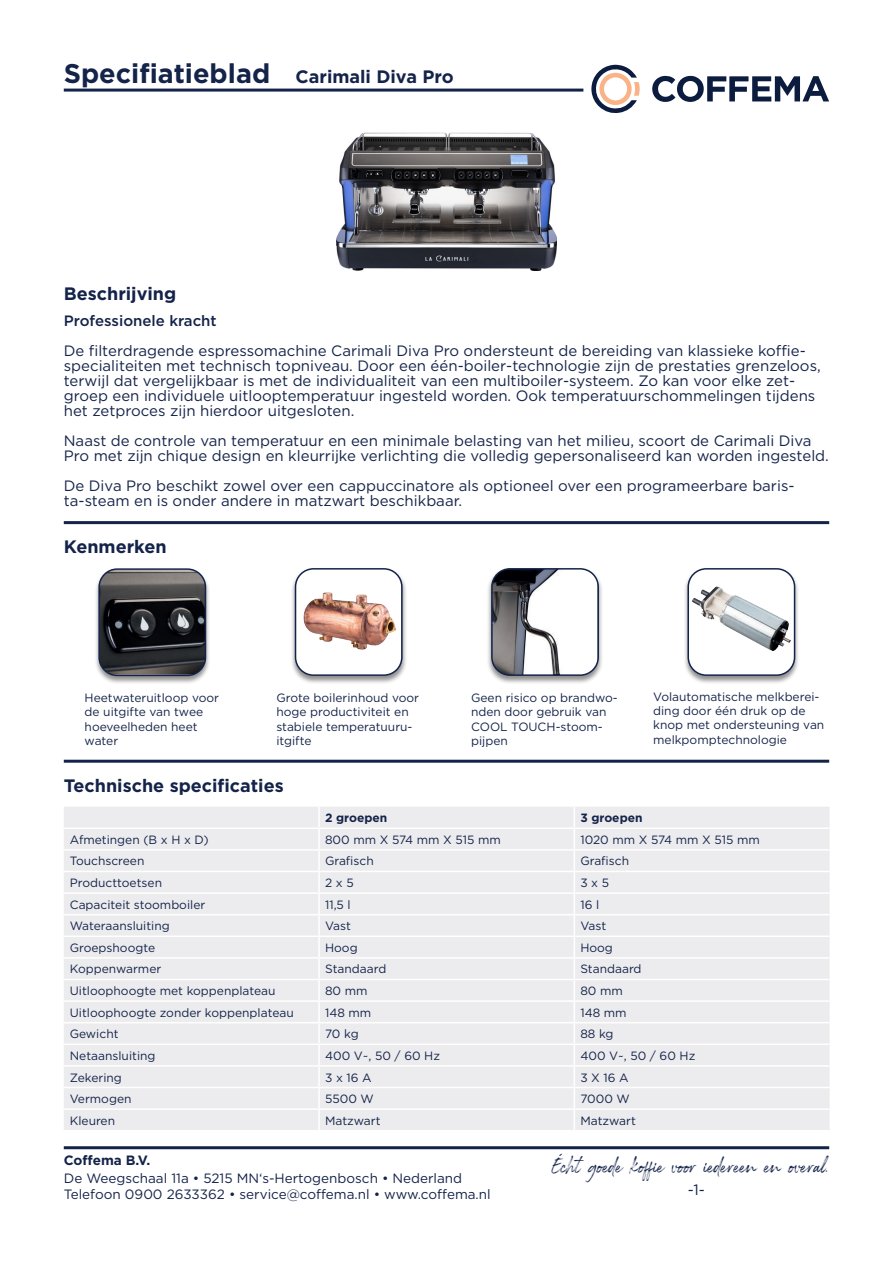
<style>
.page{position:relative;width:893px;height:1263px;background:#fff}
.page>*{position:absolute;margin:0;border:0;box-sizing:border-box;transform-origin:0 0}
.t1{font:700 27px "Gotham";color:#142349}
.t2{font:22.8px "Rockness";color:#142349}
.Titel_Name{font:700 18px "Gotham";color:#142349}
.Text{font:15px/15px "Gotham";color:#142349}
.Text-2{font:500 15px "Gotham";color:#142349}
.t3{font:13.5px/16.2px "Gotham";color:#142349}
.t4{font:700 13.5px "Gotham";color:#142349}
.Beschreibungen_klein{font:12px/14.4px "Gotham";color:#142349}
.Titel_Name-2{font:700 12px "Gotham";color:#142349}
.s1{font-size:18px}
</style>
<div class="page">
<hr style="left:64px;top:89px;width:519px;height:3px;background:#142349">
<svg style="left:591px;top:65px;width:238px;height:48px"></svg>
<hr style="left:64px;top:1146px;width:765px;height:3px;background:#142349">
<div style="left:64px;top:807px;width:766px;height:323px;background:#ececee"></div>
<div style="left:94px;top:568px;width:117px;height:117px;background:#231f20;opacity:.5"></div>
<img style="left:99px;top:569px;width:106px;height:106px">
<div style="left:98px;top:568px;width:108px;height:108px;border:2px solid #142349;border-radius:18px"></div>
<div style="left:290px;top:568px;width:117px;height:117px;background:#231f20;opacity:.5"></div>
<div style="left:296px;top:569px;width:106px;height:106px;background:#fff;border-radius:18px"></div>
<img style="left:303px;top:592px;width:93px;height:58px">
<div style="left:295px;top:568px;width:108px;height:108px;border:2px solid #142349;border-radius:18px"></div>
<div style="left:486px;top:568px;width:118px;height:117px;background:#231f20;opacity:.5"></div>
<img style="left:492px;top:569px;width:105px;height:106px">
<div style="left:491px;top:568px;width:108px;height:108px;border:2px solid #142349;border-radius:18px"></div>
<div style="left:683px;top:568px;width:117px;height:117px;background:#231f20;opacity:.5"></div>
<img style="left:688px;top:569px;width:107px;height:106px">
<div style="left:687px;top:568px;width:108px;height:108px;border:2px solid #142349;border-radius:18px"></div>
<hr style="left:64px;top:760px;width:765px;height:3px;background:#142349">
<hr style="left:64px;top:521px;width:765px;height:3px;background:#142349">
<img style="left:336px;top:132px;width:221px;height:139px">
<h1 class="t1" style="left:64px;top:55px;width:391px">Specifiatieblad <span class="s1">Carimali Diva Pro</span></h1>
<p class="Titel_Name" style="left:64px;top:281px;width:114px">Beschrijving</p>
<p class="Text-2" style="left:64px;top:311px;width:154px">Professionele kracht</p>
<p class="Text" style="left:64px;top:343px;width:758px">De filterdragende espressomachine Carimali Diva Pro ondersteunt de bereiding van klassieke koffie&shy;specialiteiten met technisch topniveau. Door een één-boiler-technologie zijn de prestaties grenzeloos, terwijl dat vergelijkbaar is met de individualiteit van een multiboiler-systeem. Zo kan voor elke zet&shy;groep een individuele uitlooptemperatuur ingesteld worden. Ook temperatuurschommelingen tijdens het zetproces zijn hierdoor uitgesloten.</p>
<p class="Text" style="left:64px;top:433px;width:767px">Naast de controle van temperatuur en een minimale belasting van het milieu, scoort de Carimali Diva<br>Pro met zijn chique design en kleurrijke verlichting die volledig gepersonaliseerd kan worden ingesteld.</p>
<p class="Text" style="left:64px;top:478px;width:732px">De Diva Pro beschikt zowel over een cappuccinatore als optioneel over een programeerbare baris&shy;ta-steam en is onder andere in matzwart beschikbaar.</p>
<p class="Titel_Name" style="left:64px;top:535px;width:104px">Kenmerken</p>
<p class="Beschreibungen_klein" style="left:85px;top:690px;width:136px">Heetwateruitloop voor de uitgifte van twee hoeveelheden heet water</p>
<p class="Beschreibungen_klein" style="left:276px;top:690px;width:144px">Grote boilerinhoud voor hoge productiviteit en stabiele temperatuuru&shy;itgifte</p>
<p class="Beschreibungen_klein" style="left:653px;top:689px;width:173px">Volautomatische melkberei&shy;ding door één druk op de knop met ondersteuning van melkpomptechnologie</p>
<p class="Beschreibungen_klein" style="left:471px;top:690px;width:148px">Geen risico op brandwo&shy;nden door gebruik van<br>COOL TOUCH-stoom&shy;pijpen</p>
<p class="Titel_Name" style="left:64px;top:773px;width:221px">Technische specificaties</p>
<p class="Titel_Name-2" style="left:325px;top:810px;width:64px">2 groepen</p>
<p class="Titel_Name-2" style="left:580px;top:810px;width:64px">3 groepen</p>
<p class="Beschreibungen_klein" style="left:70px;top:832px;width:140px">Afmetingen (B x H x D)</p>
<p class="Beschreibungen_klein" style="left:325px;top:832px;width:177px">800 mm X 574 mm X 515 mm</p>
<p class="Beschreibungen_klein" style="left:580px;top:832px;width:181px">1020 mm X 574 mm X 515 mm</p>
<p class="Beschreibungen_klein" style="left:70px;top:854px;width:76px">Touchscreen</p>
<p class="Beschreibungen_klein" style="left:325px;top:854px;width:50px">Grafisch</p>
<p class="Beschreibungen_klein" style="left:580px;top:854px;width:50px">Grafisch</p>
<p class="Beschreibungen_klein" style="left:70px;top:875px;width:94px">Producttoetsen</p>
<p class="Beschreibungen_klein" style="left:325px;top:875px;width:30px">2 x 5</p>
<p class="Beschreibungen_klein" style="left:580px;top:875px;width:30px">3 x 5</p>
<p class="Beschreibungen_klein" style="left:70px;top:897px;width:137px">Capaciteit stoomboiler</p>
<p class="Beschreibungen_klein" style="left:325px;top:897px;width:27px">11,5 l</p>
<p class="Beschreibungen_klein" style="left:580px;top:897px;width:20px">16 l</p>
<p class="Beschreibungen_klein" style="left:70px;top:918px;width:101px">Wateraansluiting</p>
<p class="Beschreibungen_klein" style="left:325px;top:918px;width:27px">Vast</p>
<p class="Beschreibungen_klein" style="left:580px;top:918px;width:27px">Vast</p>
<p class="Beschreibungen_klein" style="left:70px;top:940px;width:87px">Groepshoogte</p>
<p class="Beschreibungen_klein" style="left:325px;top:940px;width:34px">Hoog</p>
<p class="Beschreibungen_klein" style="left:580px;top:940px;width:34px">Hoog</p>
<p class="Beschreibungen_klein" style="left:70px;top:962px;width:93px">Koppenwarmer</p>
<p class="Beschreibungen_klein" style="left:325px;top:962px;width:63px">Standaard</p>
<p class="Beschreibungen_klein" style="left:580px;top:962px;width:63px">Standaard</p>
<p class="Beschreibungen_klein" style="left:70px;top:983px;width:207px">Uitloophoogte met koppenplateau</p>
<p class="Beschreibungen_klein" style="left:325px;top:983px;width:44px">80 mm</p>
<p class="Beschreibungen_klein" style="left:580px;top:983px;width:44px">80 mm</p>
<p class="Beschreibungen_klein" style="left:70px;top:1005px;width:225px">Uitloophoogte zonder koppenplateau</p>
<p class="Beschreibungen_klein" style="left:325px;top:1005px;width:48px">148 mm</p>
<p class="Beschreibungen_klein" style="left:580px;top:1005px;width:48px">148 mm</p>
<p class="Beschreibungen_klein" style="left:70px;top:1026px;width:50px">Gewicht</p>
<p class="Beschreibungen_klein" style="left:325px;top:1026px;width:35px">70 kg</p>
<p class="Beschreibungen_klein" style="left:580px;top:1026px;width:35px">88 kg</p>
<p class="Beschreibungen_klein" style="left:70px;top:1048px;width:87px">Netaansluiting</p>
<p class="Beschreibungen_klein" style="left:325px;top:1048px;width:116px">400 V~, 50 / 60 Hz</p>
<p class="Beschreibungen_klein" style="left:580px;top:1048px;width:116px">400 V~, 50 / 60 Hz</p>
<p class="Beschreibungen_klein" style="left:70px;top:1070px;width:54px">Zekering</p>
<p class="Beschreibungen_klein" style="left:325px;top:1070px;width:48px">3 x 16 A</p>
<p class="Beschreibungen_klein" style="left:580px;top:1070px;width:50px">3 X 16 A</p>
<p class="Beschreibungen_klein" style="left:70px;top:1091px;width:63px">Vermogen</p>
<p class="Beschreibungen_klein" style="left:325px;top:1091px;width:50px">5500 W</p>
<p class="Beschreibungen_klein" style="left:580px;top:1091px;width:51px">7000 W</p>
<p class="Beschreibungen_klein" style="left:70px;top:1113px;width:47px">Kleuren</p>
<p class="Beschreibungen_klein" style="left:325px;top:1113px;width:57px">Matzwart</p>
<p class="Beschreibungen_klein" style="left:580px;top:1113px;width:57px">Matzwart</p>
<p class="t4" style="left:64px;top:1151px;width:88px">Coffema B.V.</p>
<p class="t3" style="left:64px;top:1170px;width:428px">De Weegschaal 11a • 5215 MN‘s-Hertogenbosch • Nederland<br>Telefoon 0900 2633362 • service@coffema.nl • www.coffema.nl</p>
<h2 class="t2" style="left:551px;top:1150px;width:279px">Écht goede koffie voor iedereen en overal.</h2>
<p class="Text" style="left:688px;top:1182px;width:19px">-1-</p>
</div>
